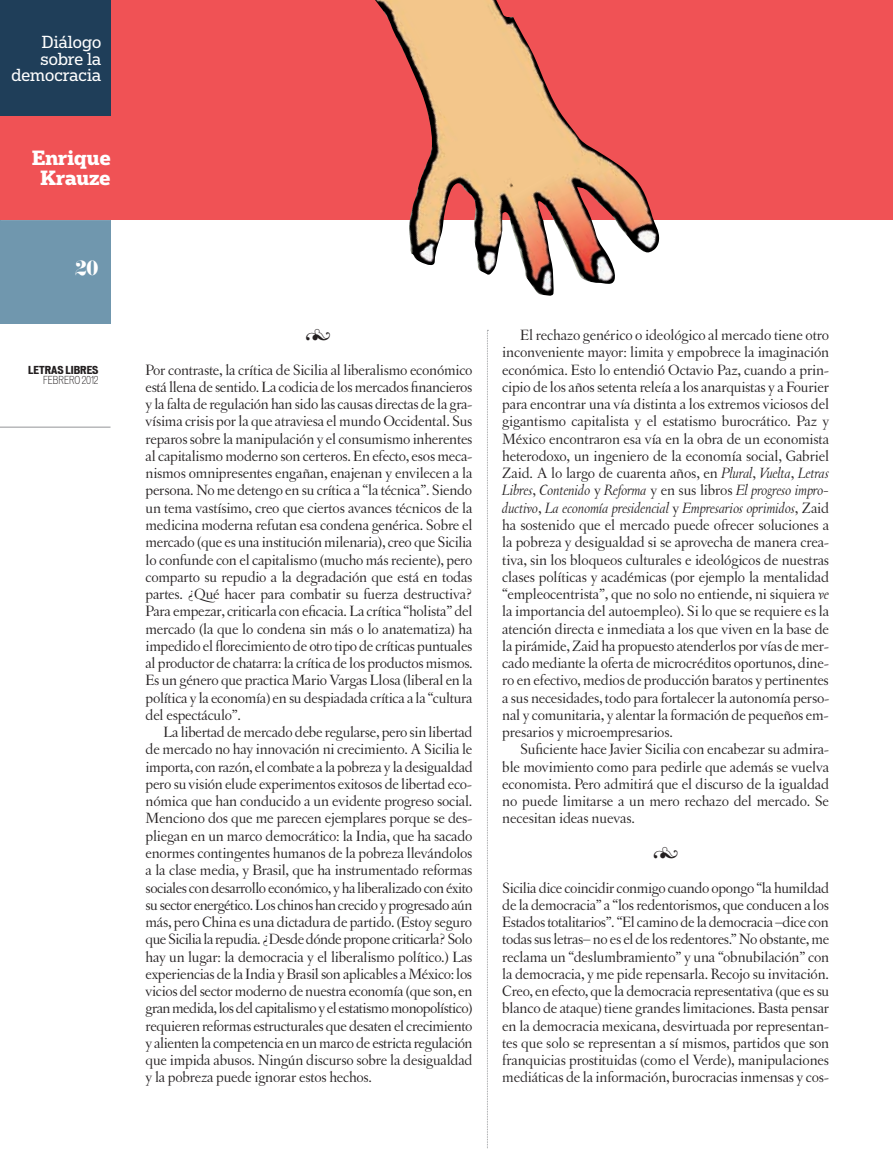
<style>
.page{position:relative;width:893px;height:1149px;background:#fff}
.page>*{position:absolute;margin:0;border:0;box-sizing:border-box;transform-origin:0 0}
.t1{font:700 19.5px/19.5px "Popular";color:#fff;text-align:center}
.t2{font:18px "Eloquent JF";color:#fff}
.t3{font:16.5px/16.5px "Popular";color:#fff;text-align:right}
.t4{font:15.75px/17.2px "Letras Oldstyle";letter-spacing:-.015em;color:#231f20;text-align:justify}
.t5{font:15.75px "Hoefler Txt Fleurons";color:#231f20}
.t6{font:700 expanded 10.5px "Vonnes";color:#231f20}
.t7{font:300 condensed 10.5px "Vonnes";color:#231f20}
.s1{font-style:italic}
</style>
<div class="page">
<div style="left:0;top:220px;width:111px;height:103px;background:#7097ae"></div>
<hr style="left:0;top:426px;width:111px;height:1px;background:#939598">
<div style="left:0;top:0;width:893px;height:219px;background:#f05255"></div>
<div style="left:0;top:0;width:111px;height:116px;background:#1f3e59"></div>
<svg style="left:487px;top:330px;width:1px;height:819px"></svg>
<img style="left:365px;top:0;width:294px;height:296px">
<p class="t3" style="left:12px;top:33px;width:91px">Diálogo sobre la democracia</p>
<p class="t1" style="left:32px;top:148px;width:80px">Enrique<br>Krauze</p>
<p class="t2" style="left:75px;top:256px;width:25px">20</p>
<p class="t6" style="left:28px;top:363px;width:72px">LETRAS LIBRES</p>
<p class="t7" style="left:43px;top:374px;width:57px">FEBRERO 2012</p>
<p class="t5" style="left:305px;top:327px;width:27px">6</p>
<p class="t4" style="left:146px;top:361px;width:329px">Por contraste, la crítica de Sicilia al liberalismo económico está llena de sentido. La codicia de los mercados financieros y la falta de regulación han sido las causas directas de la gra&shy;vísima crisis por la que atraviesa el mundo Occidental. Sus reparos sobre la manipulación y el consumismo inherentes al capitalismo moderno son certeros. En efecto, esos meca&shy;nismos omnipresentes engañan, enajenan y envilecen a la persona. No me detengo en su crítica a “la técnica”. Siendo un tema vastísimo, creo que ciertos avances técnicos de la medicina moderna refutan esa condena genérica. Sobre el mercado (que es una institución milenaria), creo que Sicilia lo confunde con el capitalismo (mucho más reciente), pero comparto su repudio a la degradación que está en todas partes. ¿Qué hacer para combatir su fuerza destructiva?<br>Para empezar, criticarla con eficacia. La crítica “holista” del mercado (la que lo condena sin más o lo anatematiza) ha impedido el florecimiento de otro tipo de críticas puntuales al productor de chatarra: la crítica de los productos mismos.<br>Es un género que practica Mario Vargas Llosa (liberal en la política y la economía) en su despiadada crítica a la “cultura del espectáculo”.</p>
<p class="t4" style="left:146px;top:723px;width:329px;text-indent:18px">La libertad de mercado debe regularse, pero sin libertad de mercado no hay innovación ni crecimiento. A Sicilia le importa, con razón, el combate a la pobreza y la desigualdad pero su visión elude experimentos exitosos de libertad eco&shy;nómica que han conducido a un evidente progreso social.<br>Menciono dos que me parecen ejemplares porque se des&shy;pliegan en un marco democrático: la India, que ha sacado enormes contingentes humanos de la pobreza llevándolos a la clase media, y Brasil, que ha instrumentado reformas sociales con desarrollo económico, y ha liberalizado con éxito su sector energético. Los chinos han crecido y progresado aún más, pero China es una dictadura de partido. (Estoy seguro que Sicilia la repudia. ¿Desde dónde propone criticarla? Solo hay un lugar: la democracia y el liberalismo político.) Las experiencias de la India y Brasil son aplicables a México: los vicios del sector moderno de nuestra economía (que son, en gran medida, los del capitalismo y el estatismo monopolístico) requieren reformas estructurales que desaten el crecimiento y alienten la competencia en un marco de estricta regulación que impida abusos. Ningún discurso sobre la desigualdad y la pobreza puede ignorar estos hechos.</p>
<p class="t4" style="left:502px;top:326px;width:329px;text-indent:18px">El rechazo genérico o ideológico al mercado tiene otro inconveniente mayor: limita y empobrece la imaginación económica. Esto lo entendió Octavio Paz, cuando a prin&shy;cipio de los años setenta releía a los anarquistas y a Fourier para encontrar una vía distinta a los extremos viciosos del gigantismo capitalista y el estatismo burocrático. Paz y México encontraron esa vía en la obra de un economista heterodoxo, un ingeniero de la economía social, Gabriel Zaid. A lo largo de cuarenta años, en <span class="s1">Plural</span>, <span class="s1">Vuelta</span>, <span class="s1">Letras Libres</span>, <span class="s1">Contenido</span> y <span class="s1">Reforma</span> y en sus libros <span class="s1">El progreso impro&shy;ductivo</span>, <span class="s1">La economía presidencial</span> y <span class="s1">Empresarios oprimidos</span>, Zaid ha sostenido que el mercado puede ofrecer soluciones a la pobreza y desigualdad si se aprovecha de manera crea&shy;tiva, sin los bloqueos culturales e ideológicos de nuestras clases políticas y académicas (por ejemplo la mentalidad “empleocentrista”, que no solo no entiende, ni siquiera <span class="s1">ve </span>la importancia del autoempleo). Si lo que se requiere es la atención directa e inmediata a los que viven en la base de la pirámide, Zaid ha propuesto atenderlos por vías de mer&shy;cado mediante la oferta de microcréditos oportunos, dine&shy;ro en efectivo, medios de producción baratos y pertinentes a sus necesidades, todo para fortalecer la autonomía perso&shy;nal y comunitaria, y alentar la formación de pequeños em&shy;presarios y microempresarios.</p>
<p class="t4" style="left:502px;top:740px;width:328px;text-indent:18px">Suficiente hace Javier Sicilia con encabezar su admira&shy;ble movimiento como para pedirle que además se vuelva economista. Pero admitirá que el discurso de la igualdad no puede limitarse a un mero rechazo del mercado. Se necesitan ideas nuevas.</p>
<p class="t5" style="left:653px;top:844px;width:27px">6</p>
<p class="t4" style="left:502px;top:878px;width:329px">Sicilia dice coincidir conmigo cuando opongo “la humildad de la democracia” a “los redentorismos, que conducen a los Estados totalitarios”. “El camino de la democracia –dice con todas sus letras– no es el de los redentores.” No obstante, me reclama un “deslumbramiento” y una “obnubilación” con la democracia, y me pide repensarla. Recojo su invitación.<br>Creo, en efecto, que la democracia representativa (que es su blanco de ataque) tiene grandes limitaciones. Basta pensar en la democracia mexicana, desvirtuada por representan&shy;tes que solo se representan a sí mismos, partidos que son franquicias prostituidas (como el Verde), manipulaciones mediáticas de la información, burocracias inmensas y cos-</p>
</div>
